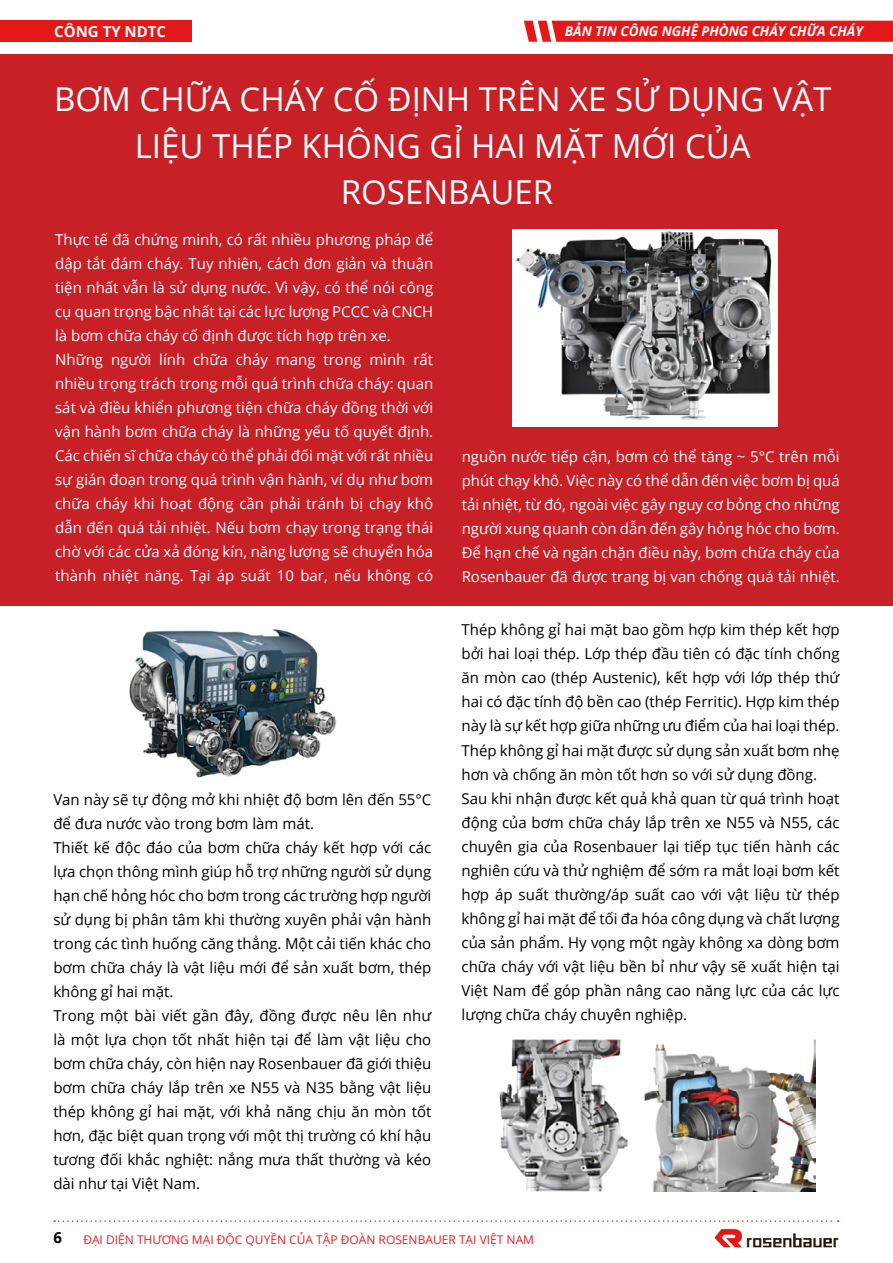
<style>
.page{position:relative;width:893px;height:1263px;background:#fff}
.page>*{position:absolute;margin:0;border:0;box-sizing:border-box;transform-origin:0 0}
.t1{font:33px "Open Sans";color:#fff}
.t2{font:15px/24px "Open Sans";color:#000}
.t3{font:15px/24px "Open Sans";color:#fff}
.t4{font:700 15px "Open Sans";color:#fff}
.t5{font:700 15px "Open Sans";color:#000101}
.t6{font:italic 700 13.5px "Open Sans";color:#fff}
.t7{font:12px "Open Sans";color:#e41f26}
</style>
<div class="page">
<div style="left:0;top:21px;width:192px;height:21px;background:#e41819"></div>
<div style="left:0;top:54px;width:893px;height:551px;background:#c72127"></div>
<img style="left:513px;top:229px;width:265px;height:197px">
<img style="left:129px;top:629px;width:208px;height:149px">
<img style="left:499px;top:1039px;width:317px;height:152px">
<svg style="left:54px;top:1220px;width:785px;height:2px"></svg>
<img style="left:714px;top:1228px;width:125px;height:20px">
<svg style="left:524px;top:21px;width:369px;height:21px;background:#e52223"></svg>
<p class="t4" style="left:54px;top:21px;width:113px">Công Ty N DTC</p>
<p class="t6" style="left:565px;top:22px;width:300px">BẢN TIN CÔNG NGHỆ PHÒNG CHÁY CHỮA CHÁY</p>
<h1 class="t1" style="left:54px;top:76px;width:109px">Bơm chữa</h1>
<h1 class="t1" style="left:240px;top:76px;width:22px">cháy</h1>
<h1 class="t1" style="left:333px;top:76px;width:76px">cố định</h1>
<h1 class="t1" style="left:479px;top:76px;width:21px">trên</h1>
<h1 class="t1" style="left:569px;top:76px;width:122px">xesửdụng</h1>
<h1 class="t1" style="left:773px;top:76px;width:54px">vật</h1>
<h1 class="t1" style="left:135px;top:123px;width:34px">liệu</h1>
<h1 class="t1" style="left:212px;top:123px;width:21px">thép</h1>
<h1 class="t1" style="left:302px;top:123px;width:24px">không</h1>
<h1 class="t1" style="left:429px;top:123px;width:59px">gỉ hai</h1>
<h1 class="t1" style="left:534px;top:123px;width:23px">mặt</h1>
<h1 class="t1" style="left:612px;top:123px;width:138px">mới của</h1>
<h1 class="t1" style="left:341px;top:169px;width:43px">Rosenbauer</h1>
<p class="t3" style="left:55px;top:227px;width:380px">Thực tế đã chứng minh, có rất nhiều phương pháp để dập tắt đám cháy. Tuy nhiên, cách đơn giản và thuận tiện nhất vẫn là sử dụng nước. Vì vậy, có thể nói công cụ quan trọng bậc nhất tại các lực lượng PCCC và CNCH là bơm chữa cháy cố định được tích hợp trên xe.<br>Những người lính chữa cháy mang trong mình rất nhiều trọng trách trong mỗi quá trình chữa cháy: quan sát và điều khiển phương tiện chữa cháy đồng thời với vận hành bơm chữa cháy là những yếu tố quyết định.<br>Các chiến sĩ chữa cháy có thể phải đối mặt với rất nhiều sự gián đoạn trong quá trình vận hành, ví dụ như bơm chữa cháy khi hoạt động cần phải tránh bị chạy khô dẫn đến quá tải nhiệt. Nếu bơm chạy trong trạng thái chờ với các cửa xả đóng kín, năng lượng sẽ chuyển hóa thành nhiệt năng. Tại áp suất 10 bar, nếu không có</p>
<p class="t2" style="left:53px;top:787px;width:380px">Van này sẽ tự động mở khi nhiệt độ bơm lên đến 55°C để đưa nước vào trong bơm làm mát.<br>Thiết kế độc đáo của bơm chữa cháy kết hợp với các lựa chọn thông mình giúp hỗ trợ những người sử dụng hạn chế hỏng hóc cho bơm trong các trường hợp người sử dụng bị phân tâm khi thường xuyên phải vận hành trong các tình huống căng thẳng. Một cải tiến khác cho bơm chữa cháy là vật liệu mới để sản xuất bơm, thép không gỉ hai mặt.<br>Trong một bài viết gần đây, đồng được nêu lên như là một lựa chọn tốt nhất hiện tại để làm vật liệu cho bơm chữa cháy, còn hiện nay Rosenbauer đã giới thiệu bơm chữa cháy lắp trên xe N55 và N35 bằng vật liệu thép không gỉ hai mặt, với khả năng chịu ăn mòn tốt hơn, đặc biệt quan trọng với một thị trường có khí hậu tương đối khắc nghiệt: nắng mưa thất thường và kéo dài như tại Việt Nam.</p>
<p class="t3" style="left:462px;top:444px;width:380px;text-align:justify">nguồn nước tiếp cận, bơm có thể tăng ~ 5°C trên mỗi phút chạy khô. Việc này có thể dẫn đến việc bơm bị quá tải nhiệt, từ đó, ngoài việc gây nguy cơ bỏng cho những người xung quanh còn dẫn đến gây hỏng hóc cho bơm.<br>Để hạn chế và ngăn chặn điều này, bơm chữa cháy của Rosenbauer đã được trang bị van chống quá tải nhiệt.</p>
<p class="t2" style="left:462px;top:618px;width:380px">Thép không gỉ hai mặt bao gồm hợp kim thép kết hợp bởi hai loại thép. Lớp thép đầu tiên có đặc tính chống ăn mòn cao (thép Austenic), kết hợp với lớp thép thứ hai có đặc tính độ bền cao (thép Ferritic). Hợp kim thép này là sự kết hợp giữa những ưu điểm của hai loại thép.<br>Thép không gỉ hai mặt được sử dụng sản xuất bơm nhẹ hơn và chống ăn mòn tốt hơn so với sử dụng đồng.<br>Sau khi nhận được kết quả khả quan từ quá trình hoạt động của bơm chữa cháy lắp trên xe N55 và N55, các chuyên gia của Rosenbauer lại tiếp tục tiến hành các nghiên cứu và thử nghiệm để sớm ra mắt loại bơm kết hợp áp suất thường/áp suất cao với vật liệu từ thép không gỉ hai mặt để tối đa hóa công dụng và chất lượng của sản phẩm. Hy vọng một ngày không xa dòng bơm chữa cháy với vật liệu bền bỉ như vậy sẽ xuất hiện tại Việt Nam để góp phần nâng cao năng lực của các lực lượng chữa cháy chuyên nghiệp.</p>
<p class="t5" style="left:54px;top:1227px;width:10px">6</p>
<p class="t7" style="left:83px;top:1231px;width:452px">Đại diện Thương mại độc quyền của tập đoàn Rosenbauer tại Việt Nam</p>
</div>
